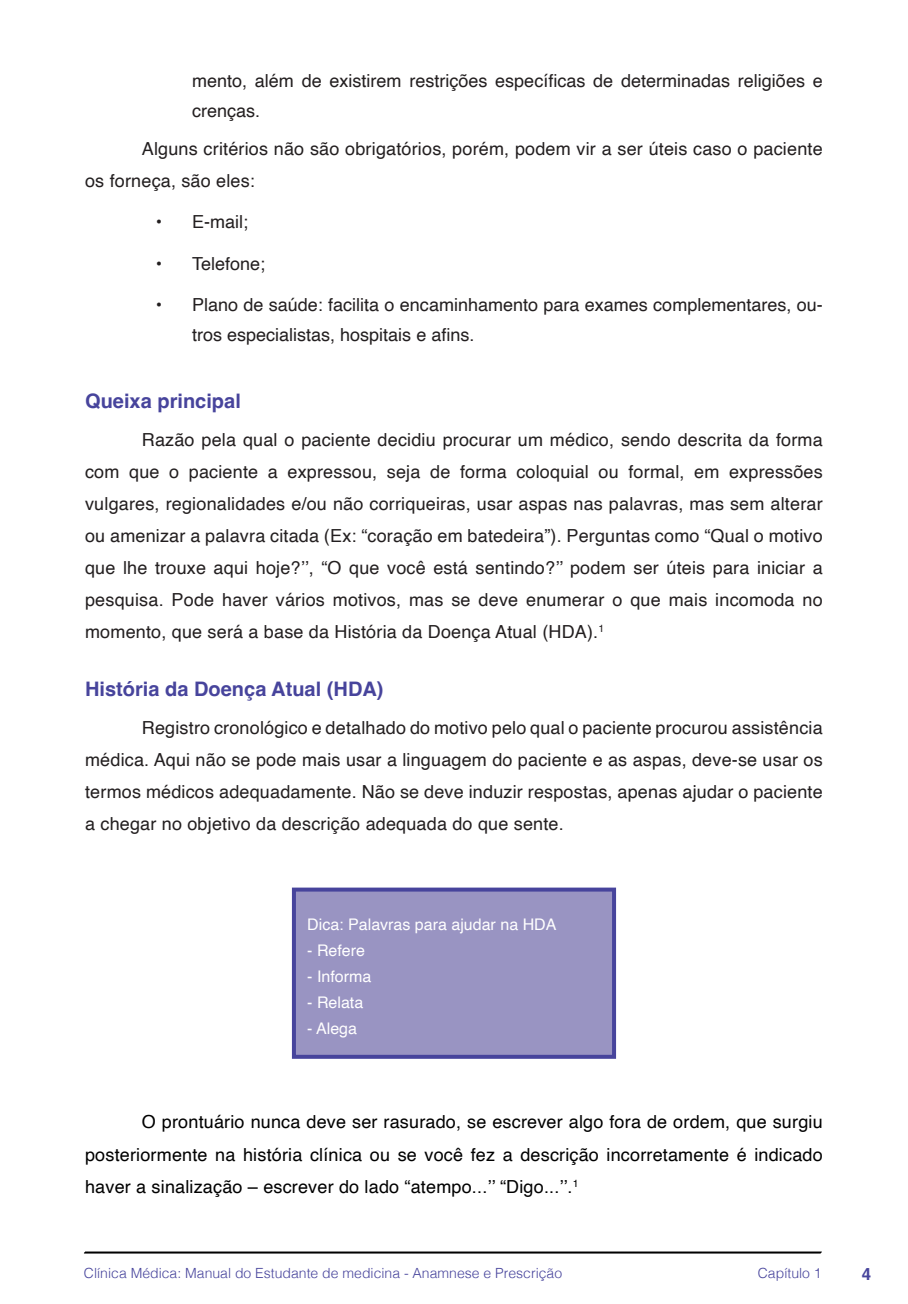
<style>
.page{position:relative;width:908px;height:1304px;background:#fff}
.page>*{position:absolute;margin:0;border:0;box-sizing:border-box;transform-origin:0 0}
.t1{font:700 20px "Helvetica";color:#47449c}
.t2{font:18px/32px "Helvetica";letter-spacing:.01em;color:#231f20}
.t3{font:18px/32px "Helvetica";letter-spacing:.01em;color:#000;text-align:justify}
.t4{font:700 16.8px "Helvetica";color:#47449c}
.t5{font:16px "Helvetica";color:#fff}
.t6{font:300 14px "Helvetica";color:#47449c}
</style>
<div class="page">
<svg style="left:84px;top:1251px;width:737px;height:3px;background:#515151"></svg>
<div style="left:294px;top:890px;width:319px;height:167px;background:#9994c2"></div>
<div style="left:292px;top:888px;width:323px;height:171px;border:4px solid #47449c"></div>
<p class="t2" style="left:192px;top:66px;width:632px;line-height:30px">mento, além de existirem restrições específicas de determinadas religiões e crenças.</p>
<p class="t2" style="left:85px;top:133px;width:738px;text-indent:57px">Alguns critérios não são obrigatórios, porém, podem vir a ser úteis caso o paciente os forneça, são eles:</p>
<p class="t2" style="left:156px;top:206px;width:93px">• E-mail;</p>
<p class="t2" style="left:156px;top:248px;width:111px">• Telefone;</p>
<p class="t2" style="left:192px;top:290px;width:632px;line-height:30px;text-indent:-36px">• Plano de saúde: facilita o encaminhamento para exames complementares, ou&shy;tros especialistas, hospitais e afins.</p>
<p class="t1" style="left:85px;top:389px;width:157px">Queixa principal</p>
<p class="t2" style="left:85px;top:424px;width:738px;text-align:justify;text-indent:57px">Razão pela qual o paciente decidiu procurar um médico, sendo descrita da forma com que o paciente a expressou, seja de forma coloquial ou formal, em expressões vulgares, regionalidades e/ou não corriqueiras, usar aspas nas palavras, mas sem alterar ou amenizar a palavra citada (Ex: “coração em batedeira”). Perguntas como “Qual o motivo que lhe trouxe aqui hoje?’’, “O que você está sentindo?’’ podem ser úteis para iniciar a pesquisa. Pode haver vários motivos, mas se deve enumerar o que mais incomoda no momento, que será a base da História da Doença Atual (HDA).<sup>1</sup></p>
<p class="t1" style="left:85px;top:677px;width:300px">História da Doença Atual (HDA)</p>
<p class="t2" style="left:85px;top:712px;width:738px;text-align:justify;text-indent:57px">Registro cronológico e detalhado do motivo pelo qual o paciente procurou assistência médica. Aqui não se pode mais usar a linguagem do paciente e as aspas, deve-se usar os termos médicos adequadamente. Não se deve induzir respostas, apenas ajudar o paciente a chegar no objetivo da descrição adequada do que sente.</p>
<p class="t5" style="left:307px;top:912px;width:250px">Dica: Palavras para ajudar na HDA</p>
<p class="t5" style="left:307px;top:938px;width:59px">- Refere</p>
<p class="t5" style="left:307px;top:964px;width:66px">- Informa</p>
<p class="t5" style="left:307px;top:990px;width:58px">- Relata</p>
<p class="t5" style="left:307px;top:1016px;width:51px">- Alega</p>
<p class="t3" style="left:85px;top:1107px;width:738px;text-indent:57px">O prontuário nunca deve ser rasurado, se escrever algo fora de ordem, que surgiu posteriormente na história clínica ou se você fez a descrição incorretamente é indicado haver a sinalização – escrever do lado “atempo...’’ “Digo...’’.<sup>1</sup></p>
<p class="t6" style="left:84px;top:1261px;width:479px">Clínica Médica: Manual do Estudante de medicina - Anamnese e Prescrição</p>
<p class="t6" style="left:757px;top:1261px;width:65px">Capítulo 1</p>
<p class="t4" style="left:861px;top:1264px;width:11px">4</p>
</div>
